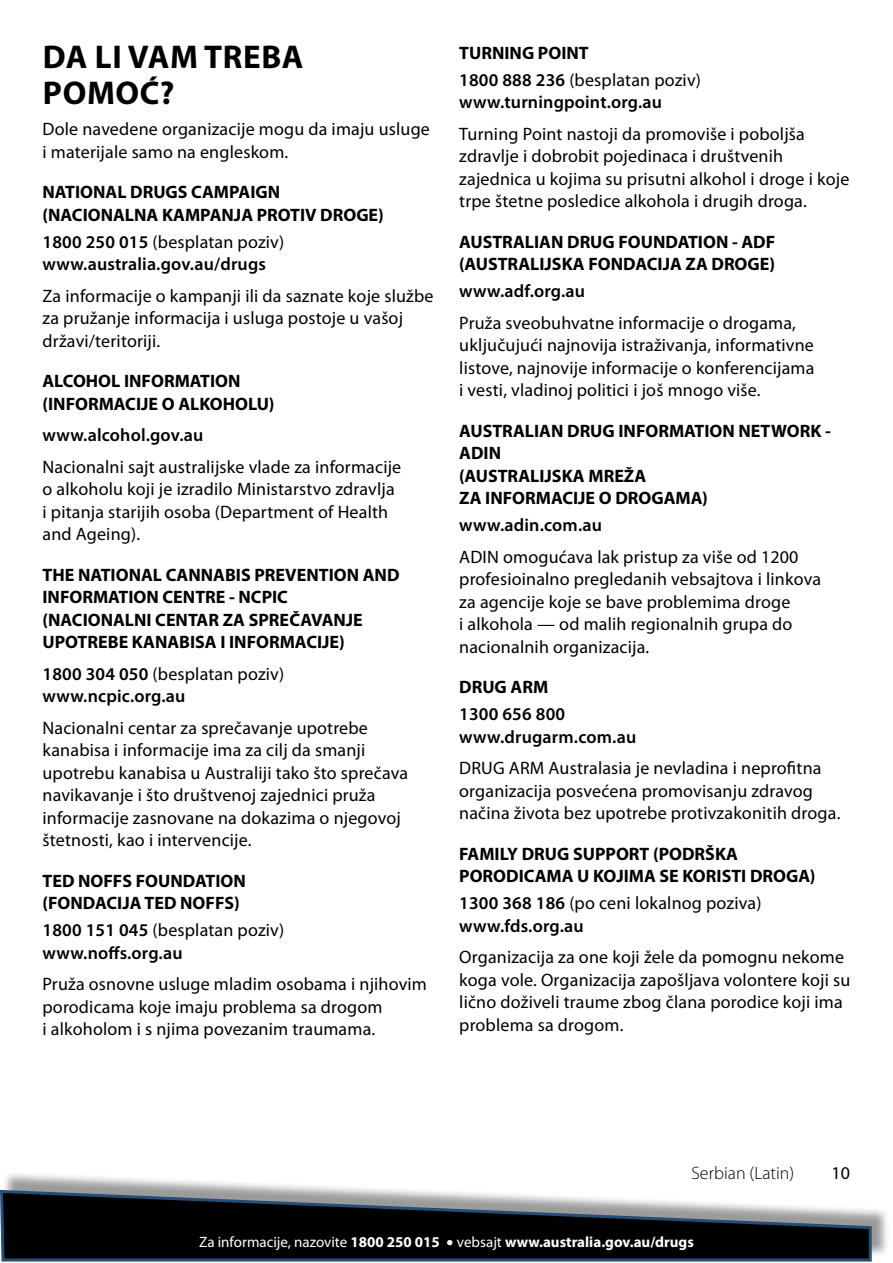
<style>
.page{position:relative;width:893px;height:1263px;background:#fff}
.page>*{position:absolute;margin:0;border:0;box-sizing:border-box;transform-origin:0 0}
.t1{font:700 33px/36px "Myriad Pro";letter-spacing:.02em;color:#000}
.t2{font:18px/22.5px "Myriad Pro";letter-spacing:.01em;color:#000}
.t3{font:700 18px/22.5px "Myriad Pro";color:#000}
.t4{font:600 18px/22.5px "Myriad Pro";letter-spacing:.01em;color:#000}
.t5{font:300 18px "Myriad Pro";color:#000}
.t6{font:700 15px "Myriad Pro";color:#fff}
.s1{font-weight:400}
.s2{font-weight:700}
.s3{font-weight:600}
.s4{font-family:"Helvetica Neue";font-weight:400}
</style>
<div class="page">
<div style="left:2px;top:1171px;width:888px;height:87px;background:#000;opacity:.4"></div>
<svg style="left:0;top:1188px;width:873px;height:74px"></svg>
<h1 class="t1" style="left:43px;top:37px;width:262px">DA LI VAM TREBA<br>POMOĆ?</h1>
<p class="t2" style="left:43px;top:117px;width:389px">Dole navedene organizacije mogu da imaju usluge i materijale samo na engleskom.</p>
<p class="t3" style="left:43px;top:180px;width:343px">NATIONAL DRUGS CAMPAIGN (NACIONALNA KAMPANJA PROTIV DROGE)</p>
<p class="t4" style="left:43px;top:230px;width:243px">1800 250 015 <span class="s1">(besplatan poziv) </span>www.australia.gov.au/drugs</p>
<p class="t2" style="left:43px;top:284px;width:393px">Za informacije o kampanji ili da saznate koje službe za pružanje informacija i usluga postoje u vašoj državi/teritoriji.</p>
<p class="t3" style="left:43px;top:369px;width:234px">ALCOHOL INFORMATION (INFORMACIЈE O ALKOHOLU)</p>
<p class="t4" style="left:43px;top:423px;width:162px">www.alcohol.gov.au</p>
<p class="t2" style="left:43px;top:455px;width:360px">Nacionalni sajt australijske vlade za informacije o alkoholu koji je izradilo Ministarstvo zdravlja i pitanja starijih osoba (Department of Health and Ageing).</p>
<p class="t3" style="left:43px;top:563px;width:358px">THE NATIONAL CANNABIS PREVENTION AND INFORMATION CENTRE - NCPIC (NACIONALNI CENTAR ZA SPREČAVANJE UPOTREBE KANABISA I INFORMACIЈE)</p>
<p class="t4" style="left:43px;top:662px;width:243px">1800 304 050 <span class="s1">(besplatan poziv) </span>www.ncpic.org.au</p>
<p class="t2" style="left:43px;top:716px;width:367px">Nacionalni centar za sprečavanje upotrebe kanabisa i informacije ima za cilj da smanji upotrebu kanabisa u Australiji tako što sprečava navikavanje i što društvenoj zajednici pruža informacije zasnovane na dokazima o njegovoj štetnosti, kao i intervencije.</p>
<p class="t3" style="left:43px;top:869px;width:205px">TED NOFFS FOUNDATION (FONDACIЈA TED NOFFS)</p>
<p class="t4" style="left:43px;top:918px;width:243px">1800 151 045 <span class="s1">(besplatan poziv) </span>www.noffs.org.au</p>
<p class="t2" style="left:43px;top:972px;width:386px">Pruža osnovne usluge mladim osobama i njihovim porodicama koje imaju problema sa drogom<br>i alkoholom i s njima povezanim traumama.</p>
<p class="t2" style="left:459px;top:39px;width:243px;line-height:27px"><span class="s2">TURNING POINT<br></span><span class="s3">1800 888 236</span> (besplatan poziv)</p>
<p class="t4" style="left:459px;top:90px;width:204px">www.turningpoint.org.au</p>
<p class="t2" style="left:459px;top:122px;width:392px">Turning Point nastoji da promoviše i poboljša zdravlje i dobrobit pojedinaca i društvenih zajednica u kojima su prisutni alkohol i droge i koje trpe štetne posledice alkohola i drugih droga.</p>
<p class="t3" style="left:459px;top:230px;width:318px">AUSTRALIAN DRUG FOUNDATION - ADF (AUSTRALIЈSKA FONDACIЈA ZA DROGE)</p>
<p class="t4" style="left:459px;top:279px;width:127px">www.adf.org.au</p>
<p class="t2" style="left:459px;top:311px;width:357px">Pruža sveobuhvatne informacije o drogama, uključujući najnovija istraživanja, informativne listove, najnovije informacije o konferencijama i vesti, vladinoj politici i još mnogo više.</p>
<p class="t3" style="left:459px;top:419px;width:373px">AUSTRALIAN DRUG INFORMATION NETWORK -<br>ADIN<br>(AUSTRALIЈSKA MREŽA<br>ZA INFORMACIЈE O DROGAMA)</p>
<p class="t4" style="left:459px;top:513px;width:144px">www.adin.com.au</p>
<p class="t2" style="left:459px;top:545px;width:363px">ADIN omogućava lak pristup za više od 1200 profesioinalno pregledanih vebsajtova i linkova za agencije koje se bave problemima droge<br>i alkohola — od malih regionalnih grupa do nacionalnih organizacija.</p>
<p class="t3" style="left:459px;top:675px;width:91px">DRUG ARM</p>
<p class="t4" style="left:459px;top:702px;width:178px">1300 656 800 www.drugarm.com.au</p>
<p class="t2" style="left:459px;top:756px;width:383px">DRUG ARM Australasia je nevladina i neprofitna organizacija posvećena promovisanju zdravog načina života bez upotrebe protivzakonitih droga.</p>
<p class="t3" style="left:459px;top:842px;width:358px">FAMILY DRUG SUPPORT (PODRŠKA<br>PORODICAMA U KOЈIMA SE KORISTI DROGA)</p>
<p class="t4" style="left:459px;top:891px;width:304px">1300 368 186 <span class="s1">(po ceni lokalnog poziva) </span>www.fds.org.au</p>
<p class="t2" style="left:459px;top:945px;width:393px">Organizacija za one koji žele da pomognu nekome koga vole. Organizacija zapošljava volontere koji su lično doživeli traume zbog člana porodice koji ima problema sa drogom.</p>
<p class="t5" style="left:691px;top:1163px;width:104px">Serbian (Latin)</p>
<p class="t2" style="left:831px;top:1161px;width:20px">10</p>
<p class="t6" style="left:199px;top:1232px;width:496px"><span class="s1">Za informacije, nazovite</span> 1800 250 015 <span class="s4">•</span> <span class="s1">vеbsajt</span> www.australia.gov.au/drugs</p>
</div>
